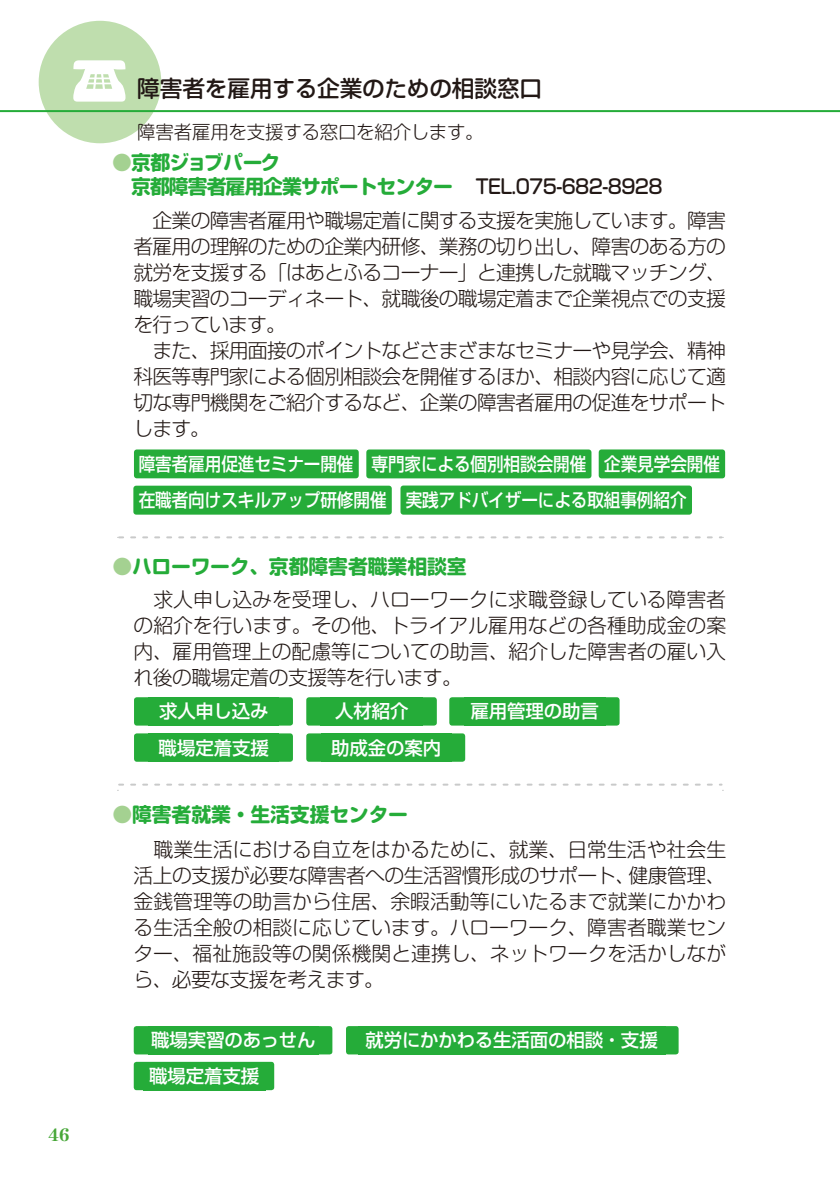
<style>
.page{position:relative;width:840px;height:1191px;background:#fff}
.page>*{position:absolute;margin:0;border:0;box-sizing:border-box;transform-origin:0 0}
.t1{font:500 29.8px "Maru Anti Std";color:#41220f}
.t2{font:500 22.6px "Soft Go Std";letter-spacing:-.01em;color:#221815}
.t3{font:300 19.8px/26px "Soft Go Std";letter-spacing:-.04em;color:#221815;text-align:justify}
.t4{font:700 19.8px "Soft Go Std";letter-spacing:-.015em;color:#25ac39}
.t5{font:700 19.8px/23.8px "Soft Go Std";letter-spacing:-.05em;color:#25ac39}
.t6{font:500 19.8px "Soft Go Std";letter-spacing:-.035em;color:#221815;scale:.94 1}
.t7{font:500 18.4px/36.4px "Shin Go Pro";letter-spacing:-.005em;color:#fff;scale:.9 1}
.t8{font:500 18.4px/36.2px "Shin Go Pro";letter-spacing:-.005em;color:#fff}
.t9{font:300 18.4px "Soft Go Std";letter-spacing:-.01em;color:#221815}
.t10{font:17px "Ro H Mincho Std UB";color:#47a738}
.s1{color:#a4d191}
</style>
<div class="page">
<div style="left:39px;top:21px;width:122px;height:122px;background:#bfdeae;border-radius:50%"></div>
<svg style="left:73px;top:60px;width:52px;height:42px"></svg>
<div style="left:134px;top:697px;width:159px;height:28px;background:#25ac39;border-radius:3px"></div>
<div style="left:134px;top:733px;width:159px;height:28px;background:#25ac39;border-radius:3px"></div>
<div style="left:306px;top:733px;width:159px;height:28px;background:#25ac39;border-radius:3px"></div>
<div style="left:134px;top:449px;width:224px;height:29px;background:#25ac39;border-radius:3px"></div>
<div style="left:366px;top:449px;width:225px;height:29px;background:#25ac39;border-radius:3px"></div>
<div style="left:133px;top:485px;width:258px;height:29px;background:#25ac39;border-radius:3px"></div>
<div style="left:400px;top:485px;width:291px;height:29px;background:#25ac39;border-radius:3px"></div>
<div style="left:598px;top:449px;width:126px;height:29px;background:#25ac39;border-radius:3px"></div>
<div style="left:134px;top:1026px;width:198px;height:28px;background:#25ac39;border-radius:3px"></div>
<div style="left:134px;top:1061px;width:140px;height:29px;background:#25ac39;border-radius:3px"></div>
<div style="left:346px;top:1026px;width:332px;height:28px;background:#25ac39;border-radius:3px"></div>
<div style="left:306px;top:697px;width:130px;height:28px;background:#25ac39;border-radius:3px"></div>
<div style="left:449px;top:697px;width:170px;height:28px;background:#25ac39;border-radius:3px"></div>
<hr style="left:0;top:110px;width:839px;height:2px;background:#25ac39">
<svg style="left:117px;top:783px;width:606px;height:8px"></svg>
<svg style="left:117px;top:536px;width:606px;height:2px"></svg>
<p class="t10" style="left:48px;top:1123px;width:23px">46</p>
<p class="t2" style="left:137px;top:72px;width:406px">障害者を雇用する企業のための相談窓口</p>
<p class="t9" style="left:137px;top:119px;width:347px">障害者雇用を支援する窓口を紹介します。</p>
<p class="t5" style="left:131px;top:149px;width:323px;text-indent:-19px"><span class="s1">●</span>京都ジョブパーク<br>京都障害者雇用企業サポートセンター</p>
<p class="t6" style="left:475px;top:173px;width:200px">TEL.075-682-8928</p>
<p class="t3" style="left:133px;top:206px;width:593px;text-align:left">　企業の障害者雇用や職場定着に関する支援を実施しています。障害者雇用の理解のための企業内研修、業務の切り出し、障害のある方の就労を支援する「はあとふるコーナー」と連携した就職マッチング、職場実習のコーディネート、就職後の職場定着まで企業視点での支援を行っています。<br>　また、採用面接のポイントなどさまざまなセミナーや見学会、精神科医等専門家による個別相談会を開催するほか、相談内容に応じて適切な専門機関をご紹介するなど、企業の障害者雇用の促進をサポートします。</p>
<h1 class="t1" style="left:331px;top:425px;width:31px">。</h1>
<p class="t7" style="left:604px;top:443px;width:130px">企業見学会開催</p>
<p class="t7" style="left:139px;top:443px;width:610px">障害者雇用促進セミナー開催 専門家による個別相談会開催<br>在職者向けスキルアップ研修開催 実践アドバイザーによる取組事例紹介</p>
<p class="t4" style="left:112px;top:552px;width:356px"><span class="s1">●</span>ハローワーク、京都障害者職業相談室</p>
<p class="t3" style="left:133px;top:585px;width:594px;text-indent:20px">求人申し込みを受理し、ハローワークに求職登録している障害者の紹介を行います。その他、トライアル雇用などの各種助成金の案内、雇用管理上の配慮等についての助言、紹介した障害者の雇い入れ後の職場定着の支援等を行います。</p>
<p class="t8" style="left:158px;top:691px;width:112px">求人申し込み職場定着支援</p>
<p class="t8" style="left:335px;top:691px;width:75px">人材紹介</p>
<p class="t8" style="left:470px;top:691px;width:130px">雇用管理の助言</p>
<p class="t8" style="left:331px;top:727px;width:111px">助成金の案内</p>
<p class="t4" style="left:112px;top:800px;width:297px"><span class="s1">●</span>障害者就業・生活支援センター</p>
<p class="t3" style="left:133px;top:835px;width:594px;text-indent:20px">職業生活における自立をはかるために、就業、日常生活や社会生活上の支援が必要な障害者への生活習慣形成のサポート、健康管理、金銭管理等の助言から住居、余暇活動等にいたるまで就業にかかわる生活全般の相談に応じています。ハローワーク、障害者職業センター、福祉施設等の関係機関と連携し、ネットワークを活かしながら、必要な支援を考えます。</p>
<p class="t8" style="left:149px;top:1020px;width:168px">職場実習のあっせん職場定着支援</p>
<p class="t8" style="left:365px;top:1020px;width:293px">就労にかかわる生活面の相談・支援</p>
</div>
